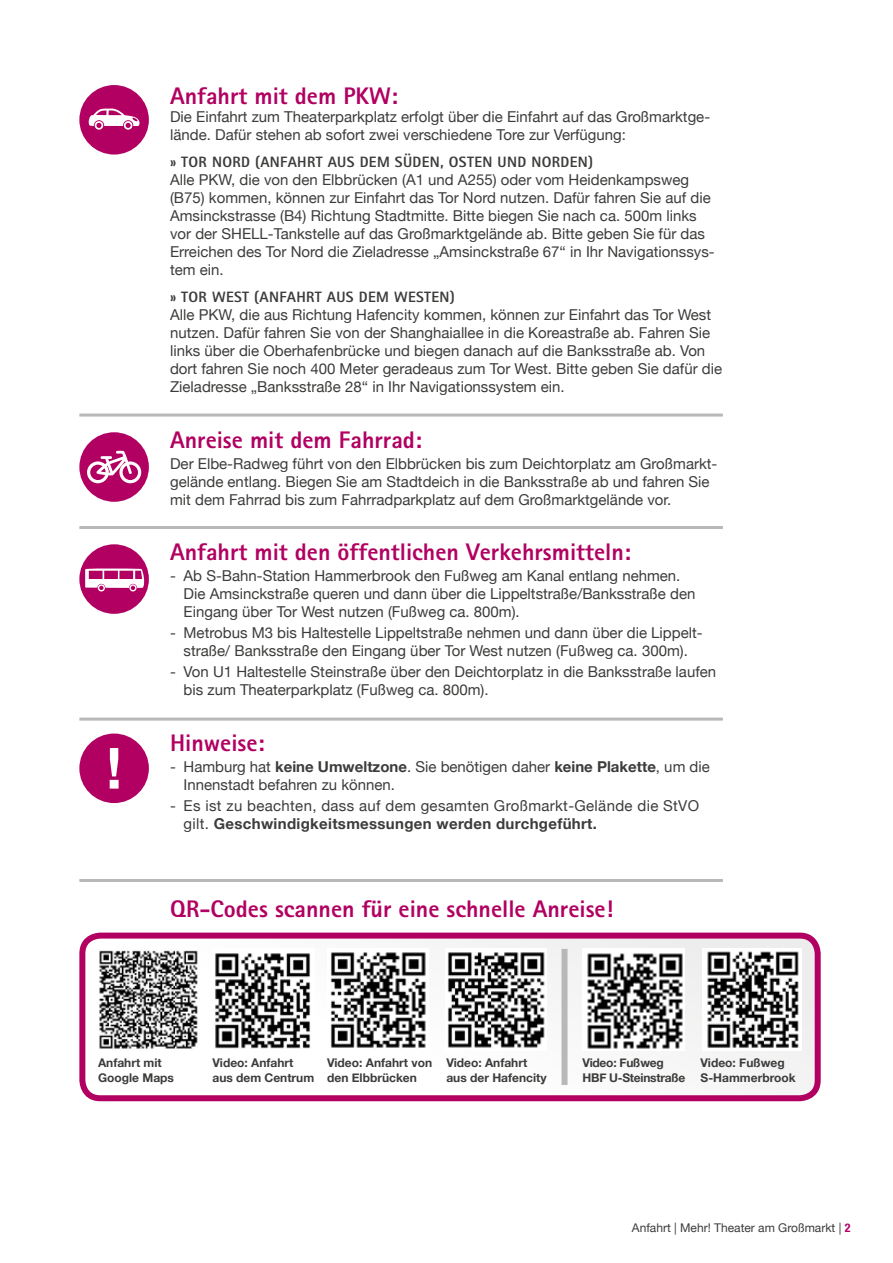
<style>
.page{position:relative;width:893px;height:1263px;background:#fff}
.page>*{position:absolute;margin:0;border:0;box-sizing:border-box;transform-origin:0 0}
.t1{font:800 24px "AT Rotis Sans Serif";color:#b10061}
.t2{font:15px/18px "Helvetica Neue";color:#3c3c3b}
.t3{font:15px/18px "Helvetica Neue";letter-spacing:.02em;color:#3c3c3b}
.t4{font:800 15px "AT Rotis Sans Serif";letter-spacing:.02em;color:#3c3c3b}
.t5{font:700 12px/15px "Helvetica Neue";color:#3c3c3b}
.t6{font:12px "Helvetica Neue";color:#3c3c3b}
.t7{font:700 12px/15px "Helvetica Neue";letter-spacing:-.02em;color:#3c3c3b}
.s1{font-weight:700}
.s2{font-weight:700;font-stretch:condensed;color:#b10061}
</style>
<div class="page">
<svg style="left:86px;top:939px;width:728px;height:155px"></svg>
<div style="left:79px;top:932px;width:742px;height:169px;border:6px solid #b10061;border-radius:18px"></div>
<div style="left:79px;top:85px;width:70px;height:70px;background:#b10061;border-radius:50%"></div>
<svg style="left:89px;top:109px;width:51px;height:21px"></svg>
<hr style="left:79px;top:414px;width:644px;height:3px;background:#b8b8ba">
<hr style="left:79px;top:526px;width:644px;height:3px;background:#b8b8ba">
<hr style="left:79px;top:718px;width:644px;height:3px;background:#b8b8ba">
<hr style="left:79px;top:879px;width:644px;height:3px;background:#b8b8ba">
<div style="left:561px;top:949px;width:6px;height:136px;background:#b8b8ba"></div>
<div style="left:79px;top:544px;width:70px;height:70px;background:#b10061;border-radius:50%"></div>
<svg style="left:85px;top:568px;width:60px;height:23px"></svg>
<div style="left:79px;top:733px;width:70px;height:70px;background:#b10061;border-radius:50%"></div>
<svg style="left:110px;top:748px;width:9px;height:40px"></svg>
<img style="left:98px;top:949px;width:102px;height:101px">
<img style="left:327px;top:949px;width:102px;height:101px">
<img style="left:445px;top:949px;width:102px;height:101px">
<img style="left:213px;top:949px;width:101px;height:101px">
<div style="left:79px;top:432px;width:70px;height:70px;background:#b10061;border-radius:50%"></div>
<svg style="left:87px;top:451px;width:54px;height:32px"></svg>
<img style="left:583px;top:949px;width:101px;height:101px">
<img style="left:703px;top:949px;width:98px;height:101px">
<h1 class="t1" style="left:170px;top:80px;width:229px">Anfahrt mit dem PKW:</h1>
<p class="t2" style="left:170px;top:108px;width:542px">Die Einfahrt zum Theaterparkplatz erfolgt über die Einfahrt auf das Großmarktge&shy;lände. Dafür stehen ab sofort zwei verschiedene Tore zur Verfügung:</p>
<p class="t4" style="left:170px;top:152px;width:425px">» TOR NORD (ANFAHRT AUS DEM SÜDEN, OSTEN UND NORDEN)</p>
<p class="t2" style="left:170px;top:171px;width:546px">Alle PKW, die von den Elbbrücken (A1 und A255) oder vom Heidenkampsweg (B75) kommen, können zur Einfahrt das Tor Nord nutzen. Dafür fahren Sie auf die Amsinckstrasse (B4) Richtung Stadtmitte. Bitte biegen Sie nach ca. 500m links vor der SHELL-Tankstelle auf das Großmarktgelände ab. Bitte geben Sie für das Erreichen des Tor Nord die Zieladresse „Amsinckstraße 67“ in Ihr Navigationssys&shy;tem ein.</p>
<p class="t4" style="left:170px;top:287px;width:286px">» TOR WEST (ANFAHRT AUS DEM WESTEN)</p>
<p class="t2" style="left:170px;top:306px;width:554px">Alle PKW, die aus Richtung Hafencity kommen, können zur Einfahrt das Tor West nutzen. Dafür fahren Sie von der Shanghaiallee in die Koreastraße ab. Fahren Sie links über die Oberhafenbrücke und biegen danach auf die Banksstraße ab. Von dort fahren Sie noch 400 Meter geradeaus zum Tor West. Bitte geben Sie dafür die Zieladresse „Banksstraße 28“ in Ihr Navigationssystem ein.</p>
<h1 class="t1" style="left:170px;top:424px;width:253px">Anreise mit dem Fahrrad:</h1>
<p class="t2" style="left:170px;top:455px;width:549px">Der Elbe-Radweg führt von den Elbbrücken bis zum Deichtorplatz am Großmarkt&shy;gelände entlang. Biegen Sie am Stadtdeich in die Banksstraße ab und fahren Sie mit dem Fahrrad bis zum Fahrradparkplatz auf dem Großmarktgelände vor.</p>
<h1 class="t1" style="left:170px;top:537px;width:462px">Anfahrt mit den öffentlichen Verkehrsmitteln:</h1>
<p class="t2" style="left:184px;top:568px;width:513px;text-indent:-14px">- Ab S-Bahn-Station Hammerbrook den Fußweg am Kanal entlang nehmen.<br>Die Amsinckstraße queren und dann über die Lippeltstraße/Banksstraße den<br>Eingang über Tor West nutzen (Fußweg ca. 800m).</p>
<p class="t2" style="left:170px;top:625px;width:534px;text-align:center">- Metrobus M3 bis Haltestelle Lippeltstraße nehmen und dann über die Lippelt&shy;straße/ Banksstraße den Eingang über Tor West nutzen (Fußweg ca. 300m).</p>
<p class="t2" style="left:184px;top:664px;width:534px;text-indent:-14px">- Von U1 Haltestelle Steinstraße über den Deichtorplatz in die Banksstraße laufen bis zum Theaterparkplatz (Fußweg ca. 800m).</p>
<h1 class="t1" style="left:170px;top:728px;width:96px">Hinweise:</h1>
<p class="t2" style="left:184px;top:759px;width:528px;text-indent:-14px">- Hamburg hat <span class="s1">keine Umweltzone</span>. Sie benötigen daher <span class="s1">keine Plakette</span>, um die<br>Innenstadt befahren zu können.</p>
<p class="t3" style="left:184px;top:798px;width:517px;text-indent:-14px">- Es ist zu beachten, dass auf dem gesamten Großmarkt-Gelände die StVO gilt. <span class="s1">Geschwindigkeitsmessungen werden durchgeführt.</span></p>
<h1 class="t1" style="left:170px;top:894px;width:445px">QR-Codes scannen für eine schnelle Anreise!</h1>
<p class="t5" style="left:213px;top:1055px;width:103px">Video: Anfahrt aus dem Centrum</p>
<p class="t7" style="left:583px;top:1055px;width:104px">Video: Fußweg<br>HBF U-Steinstraße</p>
<p class="t5" style="left:701px;top:1055px;width:97px">Video: Fußweg<br>S-Hammerbrook</p>
<p class="t5" style="left:98px;top:1055px;width:77px">Anfahrt mit<br>Google Maps</p>
<p class="t5" style="left:327px;top:1055px;width:106px">Video: Anfahrt von den Elbbrücken</p>
<p class="t5" style="left:446px;top:1055px;width:102px">Video: Anfahrt aus der Hafencity</p>
<p class="t6" style="left:632px;top:1219px;width:220px">Anfahrt | Mehr! Theater am Großmarkt | <span class="s2">2</span></p>
</div>
